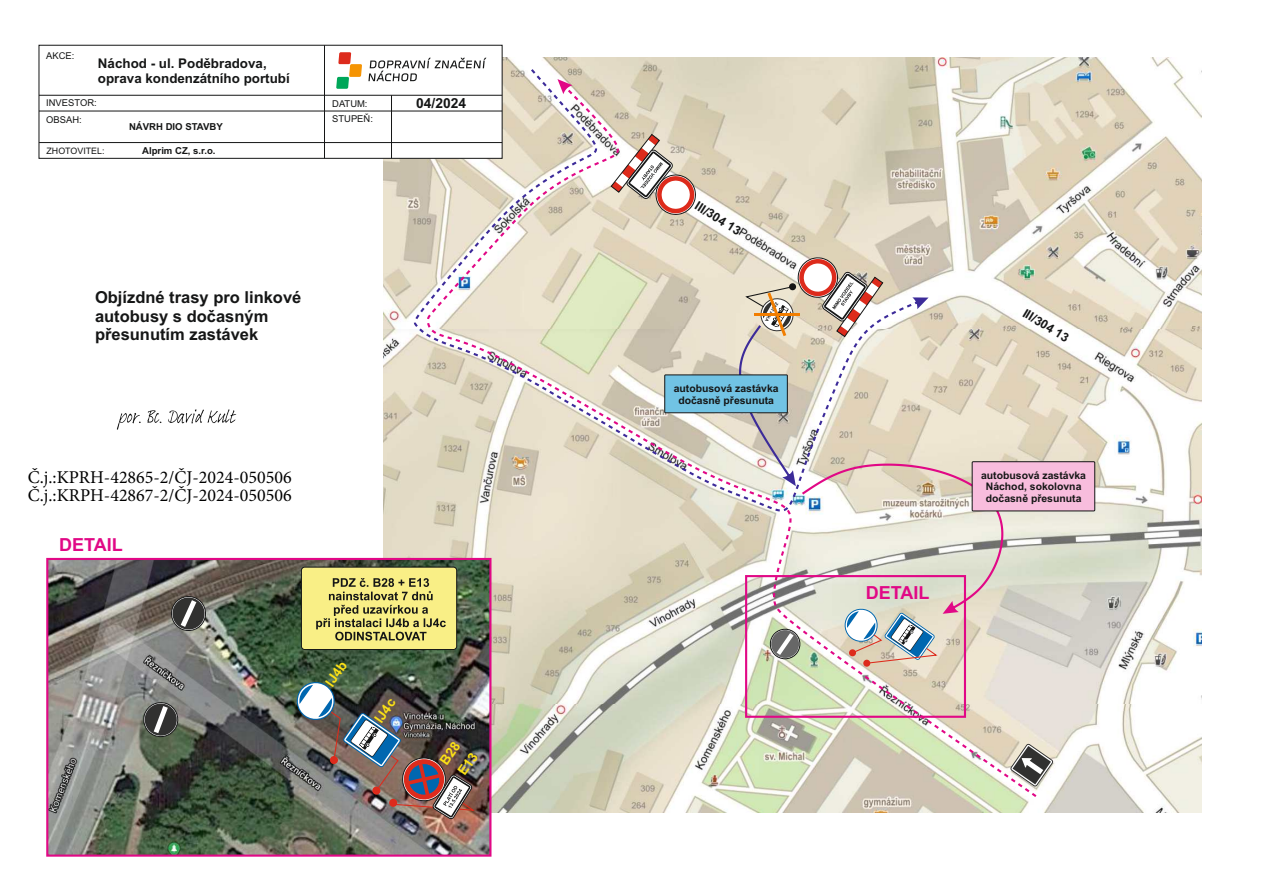
<style>
.page{position:relative;width:1263px;height:893px;background:#fff}
.page>*{position:absolute;margin:0;border:0;box-sizing:border-box;transform-origin:0 0}
.t1{font:18px/18px "Minion Pro";color:#000}
.t2{font:700 18px "Arial";color:#e10886}
.t3{font:700 16.5px/18.5px "Arial";color:#151616}
.t4{font:700 13.8px "Arial";color:#151616}
.t5{font:700 13.5px/20.7px "Arial";color:#fbe116}
.t6{font:700 13.35px/15px "Arial";color:#151616}
.t7{font:700 12.45px "Arial";color:#151616}
.t8{font:700 10.5px/11.7px "Arial";color:#151616;text-align:center}
.t9{font:700 9.6px "Arial";color:#151616}
.t10{font:9.45px/16.2px "Arial";color:#151616}
.t11{font:8.85px "Arial";color:#151616}
.t12{font:700 4.35px "Arial";color:#151616;scale:.9 1}
</style>
<div class="page">
<img style="left:491px;top:704px;width:711px;height:109px">
<img style="left:384px;top:57px;width:818px;height:272px">
<img style="left:384px;top:329px;width:818px;height:375px">
<div style="left:972px;top:461px;width:123px;height:50px;background:#f8bddd;border:1px solid #151616"></div>
<svg style="left:1036px;top:743px;width:17px;height:44px"></svg>
<img style="left:49px;top:561px;width:439px;height:293px">
<svg style="left:142px;top:700px;width:38px;height:39px"></svg>
<svg style="left:169px;top:594px;width:39px;height:39px;background:#656460"></svg>
<div style="left:301px;top:567px;width:156px;height:83px;background:#f9ef86;border:1px solid #151616;border-radius:3px"></div>
<svg style="left:316px;top:578px;width:111px;height:63px"></svg>
<div style="left:46px;top:558px;width:445px;height:299px;border:2px solid #e10886"></div>
<svg style="left:427px;top:79px;width:609px;height:718px;background:#d5d0be"></svg>
<svg style="left:414px;top:69px;width:514px;height:442px;background:#e0d8c6"></svg>
<div style="left:664px;top:374px;width:124px;height:39px;background:#71c3e4;border:1px solid #151616"></div>
<div style="left:39px;top:45px;width:463px;height:113px;background:#fff"></div>
<hr style="left:39px;top:95px;width:463px;height:1px;background:#151616">
<hr style="left:39px;top:111px;width:463px;height:1px;background:#151616">
<hr style="left:39px;top:142px;width:463px;height:1px;background:#151616">
<hr style="left:324px;top:45px;width:1px;height:113px;background:#151616">
<hr style="left:391px;top:95px;width:1px;height:63px;background:#151616">
<svg style="left:368px;top:58px;width:118px;height:23px"></svg>
<svg style="left:336px;top:52px;width:26px;height:37px"></svg>
<img style="left:294px;top:679px;width:183px;height:140px">
<svg style="left:739px;top:258px;width:264px;height:406px"></svg>
<svg style="left:611px;top:134px;width:84px;height:81px"></svg>
<img style="left:116px;top:409px;width:121px;height:21px">
<p class="t10" style="left:46px;top:48px;width:30px">AKCE:</p>
<p class="t6" style="left:98px;top:57px;width:193px">Náchod - ul. Poděbradova, oprava kondenzátního portubí</p>
<p class="t10" style="left:46px;top:96px;width:52px">INVESTOR:<br>OBSAH:</p>
<p class="t10" style="left:332px;top:97px;width:42px;line-height:15.6px">DATUM:<br>STUPEŇ:</p>
<p class="t9" style="left:129px;top:123px;width:95px">NÁVRH DIO STAVBY</p>
<p class="t9" style="left:142px;top:147px;width:75px">Alprim CZ, s.r.o.</p>
<p class="t11" style="left:47px;top:147px;width:59px">ZHOTOVITEL:</p>
<h3 class="t4" style="left:416px;top:98px;width:52px">04/2024</h3>
<h2 class="t3" style="left:95px;top:290px;width:208px">Objízdné trasy pro linkové autobusy s dočasným přesunutím zastávek</h2>
<h1 class="t1" style="left:28px;top:468px;width:265px">Č.j.:KPRH-42865-2/ČJ-2024-050506<br>Č.j.:KRPH-42867-2/ČJ-2024-050506</h1>
<h1 class="t2" style="left:59px;top:538px;width:65px">DETAIL</h1>
<p class="t5" style="left:321px;top:680px;width:29px;rotate:-55deg">lJ4b</p>
<p class="t5" style="left:370px;top:716px;width:28px;rotate:-55deg">lJ4c</p>
<p class="t5" style="left:436px;top:758px;width:27px;rotate:-55deg">B28<br>E13</p>
<p class="t7" style="left:699px;top:200px;width:53px;rotate:32deg">III/304 13</p>
<p class="t12" style="left:779px;top:303px;width:25px;rotate:121deg">ZASTÁVKA</p>
<p class="t8" style="left:674px;top:383px;width:106px">autobusová zastávka dočasně přesunuta</p>
<h1 class="t2" style="left:866px;top:586px;width:65px">DETAIL</h1>
<p class="t7" style="left:1026px;top:308px;width:53px;rotate:32deg">III/304 13</p>
<p class="t8" style="left:981px;top:470px;width:106px">autobusová zastávka<br>Náchod, sokolovna dočasně přesunuta</p>
</div>
